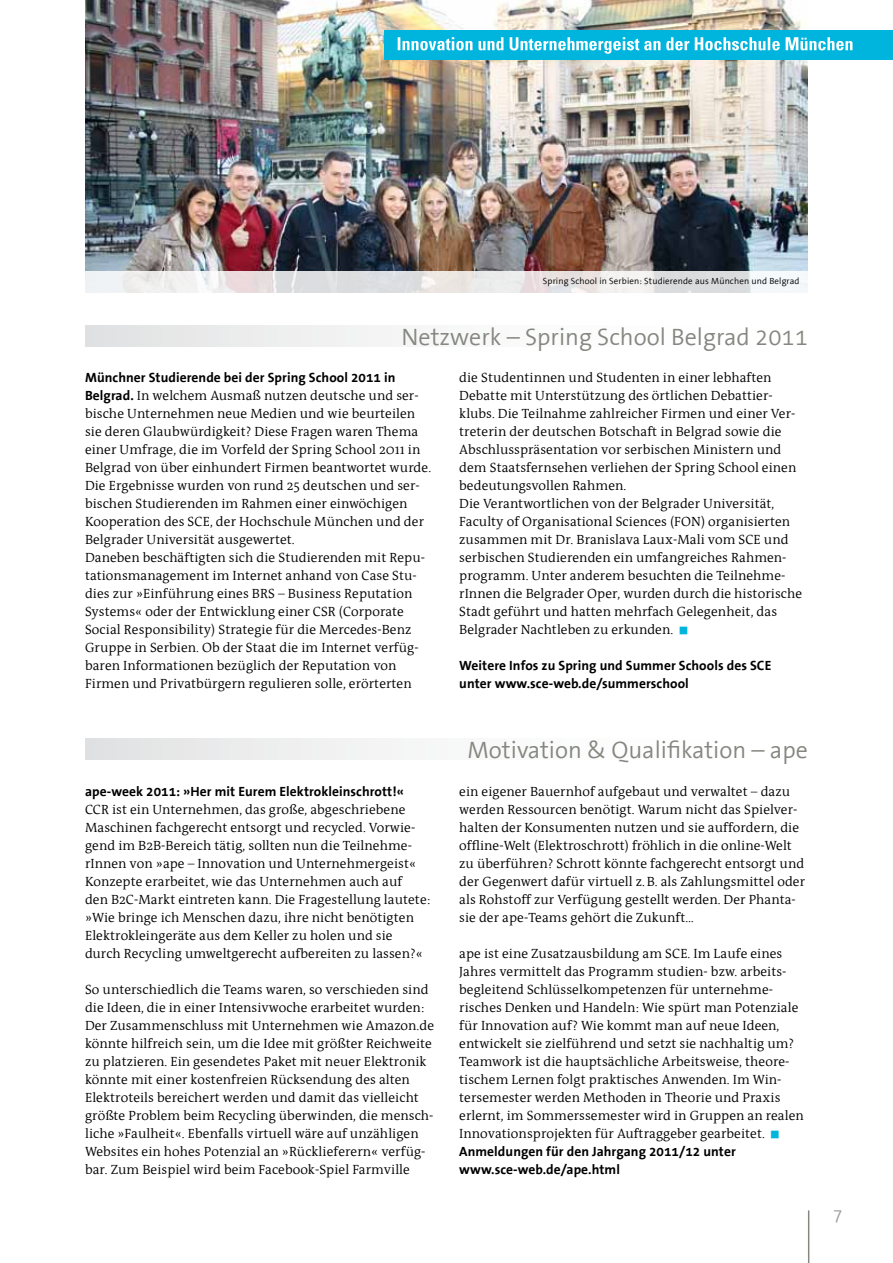
<style>
.page{position:relative;width:893px;height:1263px;background:#fff}
.page>*{position:absolute;margin:0;border:0;box-sizing:border-box;transform-origin:0 0}
.t1{font:24px "FHM The Sans";color:#878781}
.t2{font:18px "FHM The Sans";color:#9c9e9f}
.t3{font:13.5px/18px "FHM Antiqua";letter-spacing:.005em;color:#000}
.t4{font:700 13.5px/18px "FHM Antiqua";letter-spacing:.005em;color:#000}
.t5{font:9px "FHM The Sans";letter-spacing:.015em;color:#000}
.s1{font-weight:700}
.s2{color:#00b5dd}
</style>
<div class="page">
<hr style="left:808px;top:1210px;width:1px;height:53px;background:#878781">
<img style="left:85px;top:0;width:723px;height:271px">
<svg style="left:85px;top:271px;width:723px;height:22px"></svg>
<div style="left:85px;top:325px;width:723px;height:21px;background:linear-gradient(to right,#e4e5e6,#fff)"></div>
<div style="left:85px;top:738px;width:723px;height:21px;background:linear-gradient(to right,#e4e5e6,#fff)"></div>
<div style="left:385px;top:30px;width:508px;height:30px;background:#00b5dd"></div>
<svg style="left:398px;top:37px;width:454px;height:17px"></svg>
<p class="t5" style="left:543px;top:277px;width:258px">Spring School in Serbien: Studierende aus München und Belgrad</p>
<h1 class="t1" style="left:401px;top:324px;width:408px">Netzwerk – Spring School Belgrad 2011</h1>
<p class="t3" style="left:85px;top:369px;width:348px"><span class="s1">Münchner Studierende bei der Spring School 2011 in Belgrad.</span> In welchem Ausmaß nutzen deutsche und ser&shy;bische Unternehmen neue Medien und wie beurteilen sie deren Glaubwürdigkeit? Diese Fragen waren Thema einer Umfrage, die im Vorfeld der Spring School 2011 in Belgrad von über einhundert Firmen beantwortet wurde.<br>Die Ergebnisse wurden von rund 25 deutschen und ser&shy;bischen Studierenden im Rahmen einer einwöchigen Kooperation des SCE, der Hochschule München und der Belgrader Universität ausgewertet.<br>Daneben beschäftigten sich die Studierenden mit Repu&shy;tationsmanagement im Internet anhand von Case Stu&shy;dies zur »Einführung eines BRS – Business Reputation Systems« oder der Entwicklung einer CSR (Corporate Social Responsibility) Strategie für die Mercedes-Benz Gruppe in Serbien. Ob der Staat die im Internet verfüg&shy;baren Informationen bezüglich der Reputation von Firmen und Privatbürgern regulieren solle, erörterten</p>
<p class="t4" style="left:85px;top:783px;width:320px">ape-week 2011: »Her mit Eurem Elektrokleinschrott!«</p>
<p class="t3" style="left:85px;top:801px;width:347px">CCR ist ein Unternehmen, das große, abgeschriebene Maschinen fachgerecht entsorgt und recycled. Vorwie&shy;gend im B2B-Bereich tätig, sollten nun die Teilnehme&shy;rInnen von »ape – Innovation und Unternehmergeist« Konzepte erarbeitet, wie das Unternehmen auch auf<br>den B2C-Markt eintreten kann. Die Fragestellung lautete: »Wie bringe ich Menschen dazu, ihre nicht benötigten Elektrokleingeräte aus dem Keller zu holen und sie durch Recycling umweltgerecht aufbereiten zu lassen?«</p>
<p class="t3" style="left:85px;top:981px;width:351px">So unterschiedlich die Teams waren, so verschieden sind die Ideen, die in einer Intensivwoche erarbeitet wurden:<br>Der Zusammenschluss mit Unternehmen wie Amazon.de könnte hilfreich sein, um die Idee mit größter Reichweite zu platzieren. Ein gesendetes Paket mit neuer Elektronik könnte mit einer kostenfreien Rücksendung des alten Elektroteils bereichert werden und damit das vielleicht größte Problem beim Recycling überwinden, die mensch&shy;liche »Faulheit«. Ebenfalls virtuell wäre auf unzähligen Websites ein hohes Potenzial an »Rücklieferern« verfüg&shy;bar. Zum Beispiel wird beim Facebook-Spiel Farmville</p>
<p class="t3" style="left:459px;top:369px;width:344px">die Studentinnen und Studenten in einer lebhaften Debatte mit Unterstützung des örtlichen Debattier&shy;klubs. Die Teilnahme zahlreicher Firmen und einer Ver&shy;treterin der deutschen Botschaft in Belgrad sowie die Abschlusspräsentation vor serbischen Ministern und dem Staatsfernsehen verliehen der Spring School einen bedeutungsvollen Rahmen.<br>Die Verantwortlichen von der Belgrader Universität, Faculty of Organisational Sciences (FON) organisierten zusammen mit Dr. Branislava Laux-Mali vom SCE und serbischen Studierenden ein umfangreiches Rahmen&shy;programm. Unter anderem besuchten die Teilnehme&shy;rInnen die Belgrader Oper, wurden durch die historische Stadt geführt und hatten mehrfach Gelegenheit, das Belgrader Nachtleben zu erkunden. <span class="s2">■</span></p>
<p class="t4" style="left:459px;top:657px;width:314px">Weitere Infos zu Spring und Summer Schools des SCE unter www.sce-web.de/summerschool</p>
<h1 class="t1" style="left:467px;top:737px;width:342px">Motivation &amp; Qualifikation – ape</h1>
<p class="t3" style="left:459px;top:783px;width:347px">ein eigener Bauernhof aufgebaut und verwaltet – dazu werden Ressourcen benötigt. Warum nicht das Spielver&shy;halten der Konsumenten nutzen und sie auffordern, die offline-Welt (Elektroschrott) fröhlich in die online-Welt zu überführen? Schrott könnte fachgerecht entsorgt und der Gegenwert dafür virtuell z. B. als Zahlungsmittel oder als Rohstoff zur Verfügung gestellt werden. Der Phanta&shy;sie der ape-Teams gehört die Zukunft…</p>
<p class="t3" style="left:459px;top:945px;width:346px">ape ist eine Zusatzausbildung am SCE. Im Laufe eines Jahres vermittelt das Programm studien- bzw. arbeits&shy;begleitend Schlüsselkompetenzen für unternehme&shy;risches Denken und Handeln: Wie spürt man Potenziale für Innovation auf? Wie kommt man auf neue Ideen, entwickelt sie zielführend und setzt sie nachhaltig um?<br>Teamwork ist die hauptsächliche Arbeitsweise, theore&shy;tischem Lernen folgt praktisches Anwenden. Im Win&shy;tersemester werden Methoden in Theorie und Praxis erlernt, im Sommerssemester wird in Gruppen an realen Innovationsprojekten für Auftraggeber gearbeitet. <span class="s2">■ </span><span class="s1">Anmeldungen für den Jahrgang 2011/12 unter www.sce-web.de/ape.html</span></p>
<h2 class="t2" style="left:833px;top:1206px;width:11px">7</h2>
</div>
